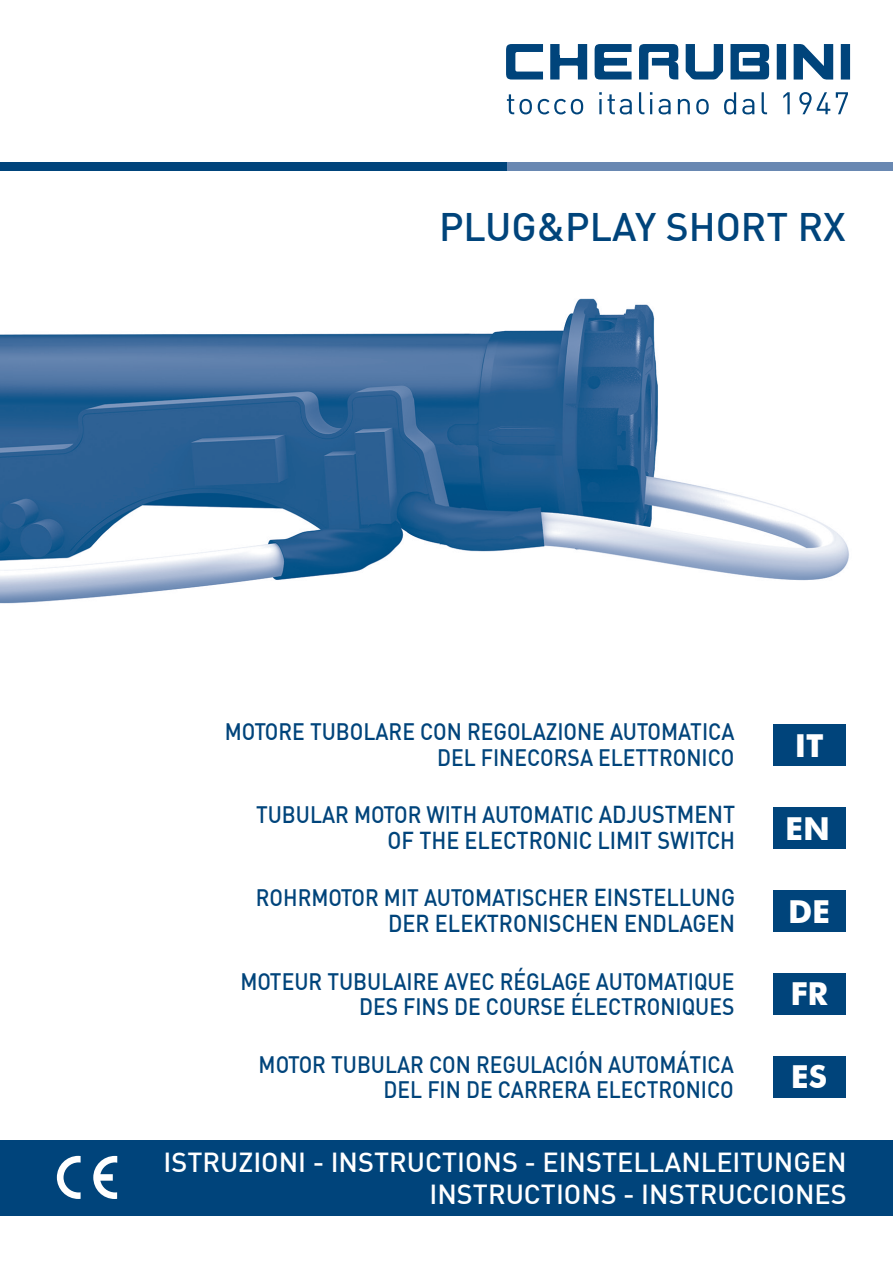
<style>
.page{position:relative;width:893px;height:1276px;background:#fff}
.page>*{position:absolute;margin:0;border:0;box-sizing:border-box;transform-origin:0 0}
.t1{font:500 39px "DIN";color:#00447b}
.t2{font:700 31.5px "Futura BT";color:#fff}
.t3{font:500 27px/32.4px "DIN";color:#fff;text-align:right}
.t4{font:500 24px "DIN";color:#00447b;scale:.9 1}
.t5{font:500 23.4px/25.2px "DIN";color:#00447b;text-align:right;scale:.9 1}
.s1{font-size:24px}
</style>
<div class="page">
<div style="left:0;top:1140px;width:893px;height:75px;background:#00447b"></div>
<div style="left:387px;top:162px;width:506px;height:9px;background:#6988b2"></div>
<svg style="left:93px;top:1156px;width:24px;height:43px"></svg>
<svg style="left:57px;top:1155px;width:24px;height:44px"></svg>
<svg style="left:507px;top:94px;width:25px;height:20px"></svg>
<svg style="left:538px;top:99px;width:45px;height:15px"></svg>
<svg style="left:599px;top:92px;width:33px;height:22px"></svg>
<svg style="left:639px;top:92px;width:5px;height:22px"></svg>
<svg style="left:650px;top:92px;width:2px;height:22px"></svg>
<svg style="left:658px;top:99px;width:13px;height:15px"></svg>
<svg style="left:678px;top:99px;width:12px;height:15px"></svg>
<svg style="left:696px;top:99px;width:13px;height:15px"></svg>
<svg style="left:724px;top:92px;width:12px;height:22px"></svg>
<svg style="left:742px;top:99px;width:12px;height:15px"></svg>
<svg style="left:762px;top:92px;width:5px;height:22px"></svg>
<svg style="left:783px;top:92px;width:7px;height:22px"></svg>
<svg style="left:799px;top:92px;width:31px;height:22px"></svg>
<svg style="left:836px;top:92px;width:12px;height:22px"></svg>
<div style="left:841px;top:44px;width:9px;height:36px;background:#00447b"></div>
<div style="left:777px;top:44px;width:9px;height:36px;background:#00447b"></div>
<svg style="left:506px;top:44px;width:37px;height:36px"></svg>
<svg style="left:550px;top:44px;width:37px;height:36px"></svg>
<svg style="left:595px;top:44px;width:37px;height:36px"></svg>
<svg style="left:686px;top:44px;width:37px;height:36px"></svg>
<svg style="left:730px;top:44px;width:39px;height:36px"></svg>
<svg style="left:794px;top:44px;width:39px;height:36px"></svg>
<svg style="left:639px;top:44px;width:39px;height:36px"></svg>
<div style="left:0;top:162px;width:507px;height:9px;background:#00447b"></div>
<div style="left:773px;top:724px;width:73px;height:42px;background:#00447b"></div>
<div style="left:773px;top:807px;width:73px;height:42px;background:#00447b"></div>
<div style="left:773px;top:890px;width:73px;height:42px;background:#00447b"></div>
<div style="left:773px;top:973px;width:73px;height:42px;background:#00447b"></div>
<div style="left:773px;top:1056px;width:73px;height:42px;background:#00447b"></div>
<img style="left:0;top:298px;width:849px;height:306px">
<p class="t1" style="left:439px;top:202px;width:408px">PLUG&amp;PLAY SHORT RX</p>
<p class="t5" style="left:225px;top:718px;width:568px">MOTORE TUBOLARE CON REGOLAZIONE AUTOMATICA<br>DEL FINECORSA ELETTRONICO</p>
<p class="t5" style="left:256px;top:801px;width:534px">TUBULAR MOTOR WITH AUTOMATIC <span class="s1">ADJUSTMENT</span></p>
<p class="t4" style="left:388px;top:825px;width:388px">OF THE ELECTRONIC LIMIT SWITCH</p>
<p class="t5" style="left:256px;top:884px;width:534px">ROHRMOTOR MIT AUTOMATISCHER <span class="s1">EINSTELLUNG</span></p>
<p class="t4" style="left:388px;top:908px;width:387px">DER ELEKTRONISCHEN ENDLAGEN</p>
<p class="t5" style="left:240px;top:968px;width:550px">MOTEUR TUBULAIRE AVEC RÉGLAGE AUTOMATIQUE<br>DES FINS DE COURSE ÉLECTRONIQUES</p>
<p class="t5" style="left:259px;top:1051px;width:530px">MOTOR TUBULAR CON REGULACIÓN AUTOMÁTICA<br>DEL FIN DE CARRERA ELECTRONICO</p>
<p class="t2" style="left:795px;top:726px;width:30px">IT</p>
<p class="t2" style="left:785px;top:809px;width:46px">EN</p>
<p class="t2" style="left:788px;top:892px;width:44px">DE</p>
<p class="t2" style="left:790px;top:975px;width:39px">FR</p>
<p class="t2" style="left:791px;top:1058px;width:38px">ES</p>
<p class="t3" style="left:164px;top:1145px;width:685px">ISTRUZIONI - INSTRUCTIONS - EINSTELLANLEITUNGEN<br>INSTRUCTIONS - INSTRUCCIONES</p>
</div>
